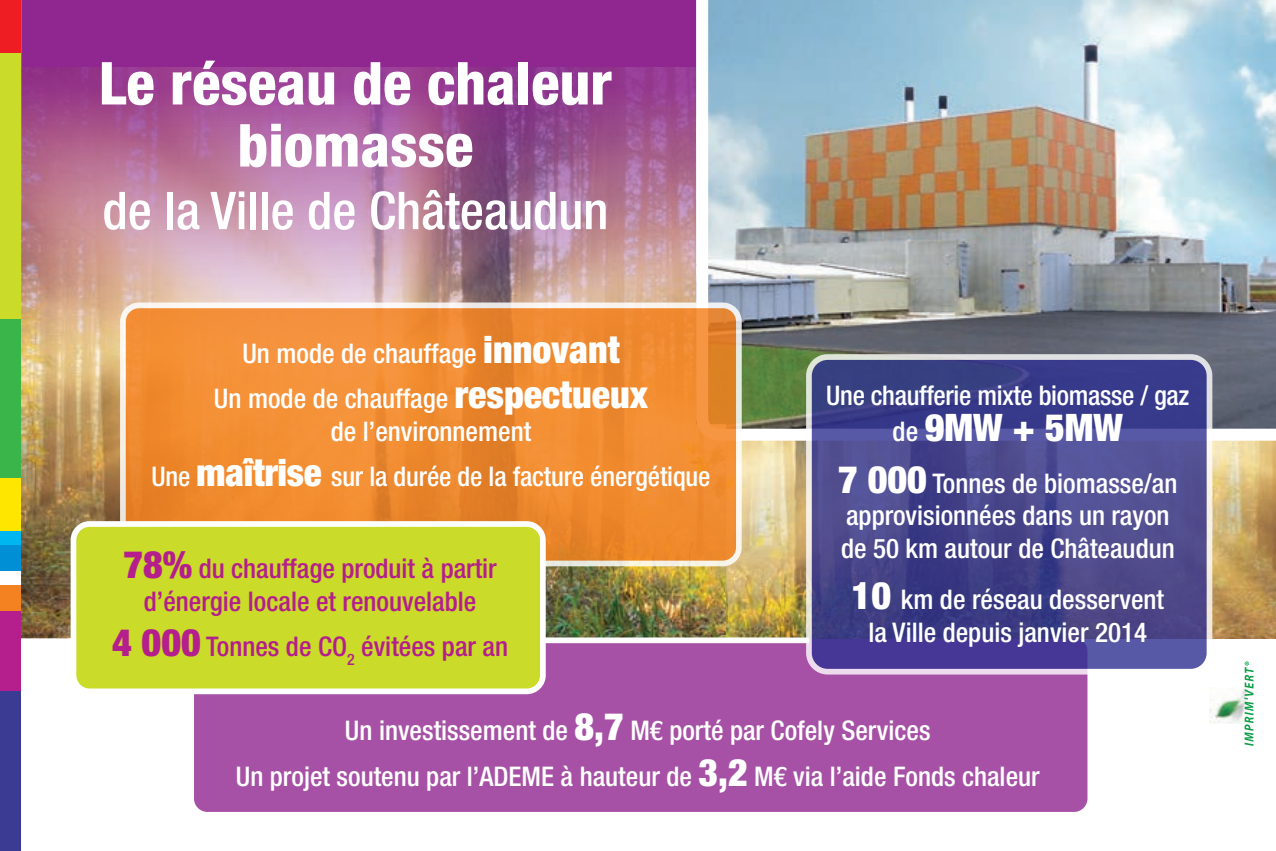
<style>
.page{position:relative;width:1276px;height:851px;background:#fff}
.page>*{position:absolute;margin:0;border:0;box-sizing:border-box;transform-origin:0 0}
.t1{font:800 condensed 59.1px/62.1px "Helvetica Neue LT";color:#fff;text-align:center}
.t2{font:500 condensed 52.2px "Helvetica Neue LT";color:#fff}
.t3{font:900 condensed 37.8px "Helvetica Neue LT Std";color:#fff}
.t4{font:500 condensed 27px/45.6px "Helvetica Neue LT";color:#fff;text-align:center}
.t5{font:500 condensed 27px/32.4px "Helvetica Neue LT";color:#b41e8d;text-align:center}
.s1{font-family:"Helvetica Neue LT Std";font-weight:900;font-size:37.8px}
.s2{font-family:"Helvetica Neue LT";font-weight:500;font-size:27px}
</style>
<div class="page">
<div style="left:191px;top:635px;width:899px;height:179px;background:#a651a5;border-radius:16px"></div>
<div style="left:188px;top:632px;width:905px;height:185px;border:6px solid #fff;border-radius:16px"></div>
<div style="left:21px;top:0;width:669px;height:67px;background:#90268f"></div>
<img style="left:21px;top:67px;width:705px;height:571px">
<img style="left:690px;top:0;width:586px;height:623px">
<svg style="left:123px;top:305px;width:616px;height:258px;background:#ef8b31"></svg>
<div style="left:120px;top:302px;width:622px;height:264px;border:6px solid #fff;border-radius:16px"></div>
<svg style="left:809px;top:357px;width:400px;height:314px;background:#45448c"></svg>
<div style="left:806px;top:354px;width:406px;height:320px;border:6px solid #fff;border-radius:19px"></div>
<div style="left:73px;top:524px;width:470px;height:167px;background:#cadb2a;border-radius:16px"></div>
<div style="left:71px;top:521px;width:475px;height:173px;border:6px solid #fff;border-radius:16px"></div>
<div style="left:0;top:0;width:21px;height:53px;background:#ee1d23"></div>
<div style="left:0;top:53px;width:21px;height:54px;background:#cadb2a"></div>
<div style="left:0;top:107px;width:21px;height:53px;background:#cadb2a"></div>
<div style="left:0;top:160px;width:21px;height:53px;background:#cadb2a"></div>
<div style="left:0;top:213px;width:21px;height:53px;background:#cadb2a"></div>
<div style="left:0;top:266px;width:21px;height:53px;background:#cadb2a"></div>
<div style="left:0;top:319px;width:21px;height:53px;background:#3ab54a"></div>
<div style="left:0;top:372px;width:21px;height:53px;background:#3ab54a"></div>
<div style="left:0;top:425px;width:21px;height:53px;background:#3ab54a"></div>
<div style="left:0;top:478px;width:21px;height:53px;background:#ffe601"></div>
<div style="left:0;top:638px;width:21px;height:53px;background:#b41e8d"></div>
<div style="left:0;top:691px;width:21px;height:53px;background:#3b3b93"></div>
<div style="left:0;top:744px;width:21px;height:53px;background:#3b3b93"></div>
<div style="left:0;top:797px;width:21px;height:53px;background:#3b3b93"></div>
<div style="left:0;top:585px;width:21px;height:26px;background:#f58220"></div>
<div style="left:0;top:611px;width:21px;height:27px;background:#b41e8d"></div>
<div style="left:0;top:545px;width:21px;height:26px;background:#008fd5"></div>
<div style="left:0;top:531px;width:21px;height:14px;background:#00b6f0"></div>
<div style="left:543px;top:637px;width:266px;height:6px;background:#fff"></div>
<img style="left:1209px;top:688px;width:35px;height:34px">
<svg style="left:1244px;top:661px;width:9px;height:84px"></svg>
<h1 class="t1" style="left:99px;top:51px;width:515px">Le réseau de chaleur biomasse</h1>
<h2 class="t2" style="left:103px;top:179px;width:507px">de la Ville de Châteaudun</h2>
<p class="t4" style="left:214px;top:330px;width:435px">Un mode de chauffage <span class="s1">innovant<br></span>Un mode de chauffage <span class="s1">respectueux</span></p>
<p class="t4" style="left:151px;top:408px;width:560px">de l’environnement<br>Une <span class="s1">maîtrise</span> sur la durée de la facture énergétique</p>
<p class="t5" style="left:123px;top:552px;width:375px"><span class="s1">78%</span> du chauffage produit à partir d’énergie locale et renouvelable</p>
<p class="t5" style="left:112px;top:629px;width:397px"><span class="s1">4 000</span> Tonnes de CO<sub>2</sub> évitées par an</p>
<p class="t4" style="left:826px;top:372px;width:365px">Une chaufferie mixte biomasse / gaz</p>
<h3 class="t3" style="left:892px;top:404px;width:232px"><span class="s2">de</span> 9MW + 5MW</h3>
<p class="t4" style="left:838px;top:466px;width:341px;line-height:32.4px;text-align:left"><span class="s1">7 000</span> Tonnes de biomasse/an approvisionnées dans un rayon de 50 km autour de Châteaudun</p>
<p class="t4" style="left:851px;top:583px;width:314px;line-height:32.4px"><span class="s1">10</span> km de réseau desservent la Ville depuis janvier 2014</p>
<p class="t4" style="left:236px;top:707px;width:805px">Un investissement de <span class="s1">8,7</span> M€ porté par Cofely Services<br>Un projet soutenu par l’ADEME à hauteur de <span class="s1">3,2</span> M€ via l’aide Fonds chaleur</p>
</div>
